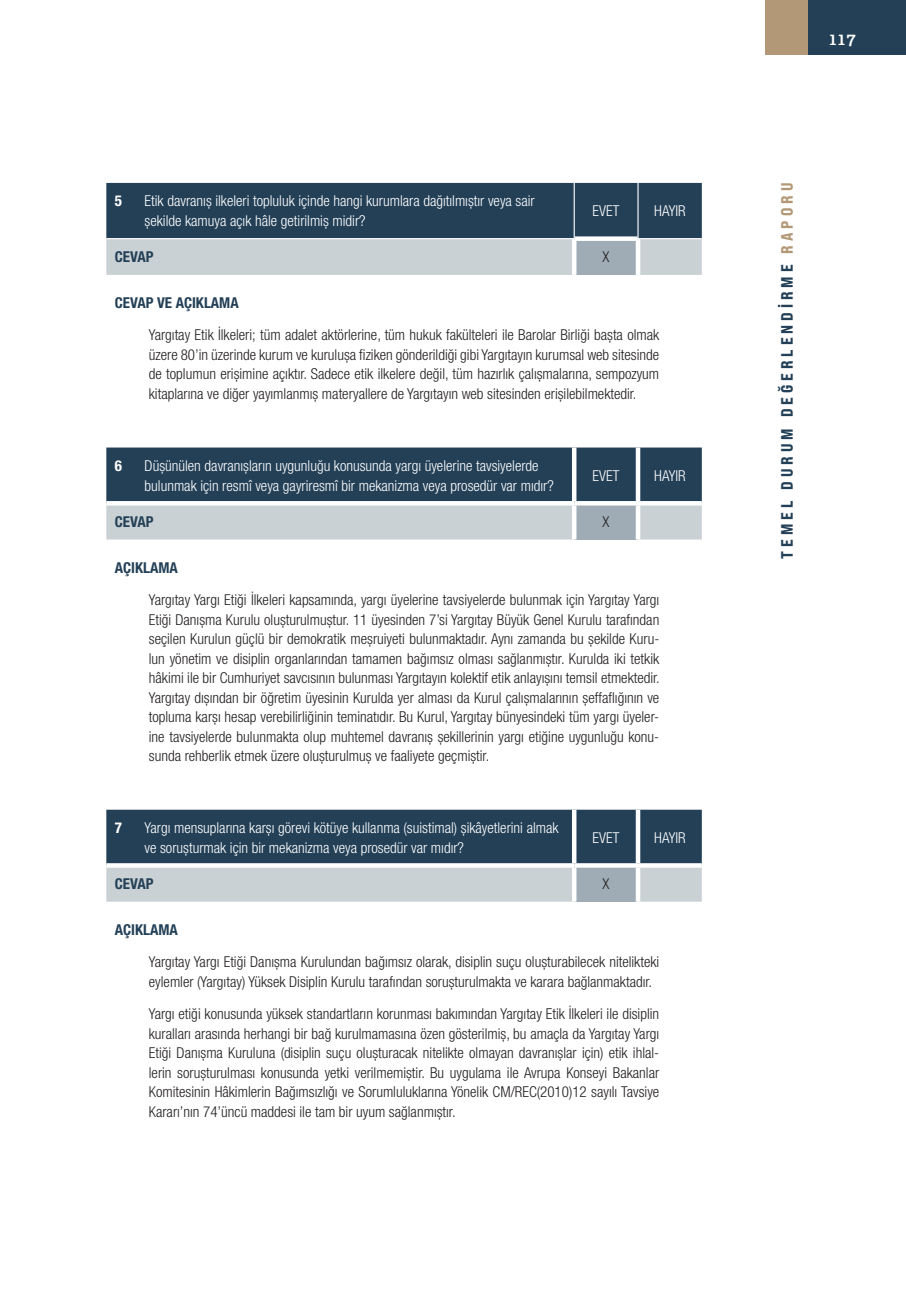
<style>
.page{position:relative;width:906px;height:1289px;background:#fff}
.page>*{position:absolute;margin:0;border:0;box-sizing:border-box;transform-origin:0 0}
.t1{font:600 18px "Adelle";color:#fff}
.t2{font:16.5px "Bebas Neue Pro Exp Eb";letter-spacing:.24em;color:#234057}
.t3{font:300 condensed 15px/19.5px "Helvetica Neue LT Pro";color:#231f20;text-align:justify}
.t4{font:300 condensed 15px/19.5px "Helvetica Neue LT Pro";color:#fff}
.t5{font:700 condensed 15px "Helvetica Neue LT Pro";color:#234057}
.t6{font:700 condensed 15px "Helvetica Neue LT Pro";color:#fff}
.s1{color:#b29876}
</style>
<div class="page">
<div style="left:808px;top:0;width:98px;height:55px;background:#234057"></div>
<div style="left:765px;top:0;width:43px;height:55px;background:#b29876"></div>
<svg style="left:106px;top:183px;width:596px;height:92px;background:#617585"></svg>
<div style="left:574px;top:239px;width:64px;height:36px;background:#9facb5"></div>
<div style="left:575px;top:236px;width:62px;height:5px;background:#fff"></div>
<hr style="left:572px;top:239px;width:4px;height:36px;background:#fff">
<hr style="left:636px;top:239px;width:4px;height:36px;background:#fff">
<hr style="left:573px;top:183px;width:2px;height:55px;background:#fff">
<hr style="left:637px;top:183px;width:1px;height:55px;background:#fff">
<hr style="left:106px;top:238px;width:469px;height:1px;background:#fff">
<hr style="left:637px;top:238px;width:65px;height:1px;background:#fff">
<svg style="left:106px;top:447px;width:596px;height:92px;background:#627686"></svg>
<div style="left:574px;top:503px;width:64px;height:36px;background:#9facb5"></div>
<hr style="left:572px;top:447px;width:4px;height:54px;background:#fff">
<hr style="left:636px;top:447px;width:4px;height:54px;background:#fff">
<hr style="left:106px;top:501px;width:468px;height:4px;background:#fff">
<hr style="left:574px;top:501px;width:64px;height:4px;background:#fff">
<hr style="left:572px;top:505px;width:4px;height:34px;background:#fff">
<hr style="left:638px;top:501px;width:64px;height:4px;background:#fff">
<hr style="left:636px;top:505px;width:4px;height:34px;background:#fff">
<svg style="left:106px;top:809px;width:596px;height:92px;background:#627787"></svg>
<div style="left:574px;top:865px;width:64px;height:36px;background:#9facb5"></div>
<hr style="left:572px;top:809px;width:4px;height:54px;background:#fff">
<hr style="left:636px;top:809px;width:4px;height:54px;background:#fff">
<svg style="left:106px;top:863px;width:468px;height:4px"></svg>
<svg style="left:574px;top:863px;width:64px;height:4px"></svg>
<hr style="left:572px;top:867px;width:4px;height:34px;background:#fff">
<svg style="left:638px;top:863px;width:64px;height:4px"></svg>
<hr style="left:636px;top:867px;width:4px;height:34px;background:#fff">
<p class="t6" style="left:115px;top:192px;width:9px">5</p>
<p class="t4" style="left:145px;top:191px;width:392px">Etik davranış ilkeleri topluluk içinde hangi kurumlara dağıtılmıştır veya sair şekilde kamuya açık hâle getirilmiş midir?</p>
<p class="t4" style="left:592px;top:201px;width:28px">EVET</p>
<p class="t4" style="left:654px;top:201px;width:33px">HAYIR</p>
<p class="t5" style="left:115px;top:248px;width:40px">CEVAP</p>
<p class="t3" style="left:602px;top:247px;width:8px">X</p>
<p class="t5" style="left:115px;top:294px;width:125px">CEVAP VE AÇIKLAMA</p>
<p class="t3" style="left:149px;top:325px;width:512px">Yargıtay Etik İlkeleri; tüm adalet aktörlerine, tüm hukuk fakülteleri ile Barolar Birliği başta olmak üzere 80’in üzerinde kurum ve kuruluşa fiziken gönderildiği gibi Yargıtayın kurumsal web sitesinde de toplumun erişimine açıktır. Sadece etik ilkelere değil, tüm hazırlık çalışmalarına, sempozyum kitaplarına ve diğer yayımlanmış materyallere de Yargıtayın web sitesinden erişilebilmektedir.</p>
<p class="t6" style="left:115px;top:456px;width:9px">6</p>
<p class="t4" style="left:145px;top:456px;width:411px">Düşünülen davranışların uygunluğu konusunda yargı üyelerine tavsiyelerde bulunmak için resmî veya gayriresmî bir mekanizma veya prosedür var mıdır?</p>
<p class="t4" style="left:592px;top:465px;width:28px">EVET</p>
<p class="t4" style="left:654px;top:465px;width:33px">HAYIR</p>
<p class="t5" style="left:115px;top:512px;width:40px">CEVAP</p>
<p class="t3" style="left:602px;top:511px;width:8px">X</p>
<p class="t5" style="left:115px;top:558px;width:65px">AÇIKLAMA</p>
<p class="t3" style="left:149px;top:590px;width:512px">Yargıtay Yargı Etiği İlkeleri kapsamında, yargı üyelerine tavsiyelerde bulunmak için Yargıtay Yargı Etiği Danışma Kurulu oluşturulmuştur. 11 üyesinden 7’si Yargıtay Büyük Genel Kurulu tarafından seçilen Kurulun güçlü bir demokratik meşruiyeti bulunmaktadır. Aynı zamanda bu şekilde Kuru&shy;lun yönetim ve disiplin organlarından tamamen bağımsız olması sağlanmıştır. Kurulda iki tetkik hâkimi ile bir Cumhuriyet savcısının bulunması Yargıtayın kolektif etik anlayışını temsil etmektedir.<br>Yargıtay dışından bir öğretim üyesinin Kurulda yer alması da Kurul çalışmalarının şeffaflığının ve topluma karşı hesap verebilirliğinin teminatıdır. Bu Kurul, Yargıtay bünyesindeki tüm yargı üyeler&shy;ine tavsiyelerde bulunmakta olup muhtemel davranış şekillerinin yargı etiğine uygunluğu konu&shy;sunda rehberlik etmek üzere oluşturulmuş ve faaliyete geçmiştir.</p>
<p class="t6" style="left:115px;top:818px;width:9px">7</p>
<p class="t4" style="left:145px;top:818px;width:415px">Yargı mensuplarına karşı görevi kötüye kullanma (suistimal) şikâyetlerini almak ve soruşturmak için bir mekanizma veya prosedür var mıdır?</p>
<p class="t4" style="left:592px;top:827px;width:28px">EVET</p>
<p class="t4" style="left:654px;top:827px;width:33px">HAYIR</p>
<p class="t5" style="left:115px;top:874px;width:40px">CEVAP</p>
<p class="t3" style="left:602px;top:873px;width:8px">X</p>
<p class="t5" style="left:115px;top:920px;width:65px">AÇIKLAMA</p>
<p class="t3" style="left:149px;top:952px;width:512px">Yargıtay Yargı Etiği Danışma Kurulundan bağımsız olarak, disiplin suçu oluşturabilecek nitelikteki eylemler (Yargıtay) Yüksek Disiplin Kurulu tarafından soruşturulmakta ve karara bağlanmaktadır.</p>
<p class="t3" style="left:149px;top:1003px;width:512px">Yargı etiği konusunda yüksek standartların korunması bakımından Yargıtay Etik İlkeleri ile disiplin kuralları arasında herhangi bir bağ kurulmamasına özen gösterilmiş, bu amaçla da Yargıtay Yargı Etiği Danışma Kuruluna (disiplin suçu oluşturacak nitelikte olmayan davranışlar için) etik ihlal&shy;lerin soruşturulması konusunda yetki verilmemiştir. Bu uygulama ile Avrupa Konseyi Bakanlar Komitesinin Hâkimlerin Bağımsızlığı ve Sorumluluklarına Yönelik CM/REC(2010)12 sayılı Tavsiye Kararı’nın 74’üncü maddesi ile tam bir uyum sağlanmıştır.</p>
<p class="t1" style="left:829px;top:27px;width:28px">117</p>
<p class="t2" style="left:776px;top:558px;width:377px;rotate:-90deg">TEMEL DURUM DEĞERLENDİRME <span class="s1">RAPORU</span></p>
</div>
